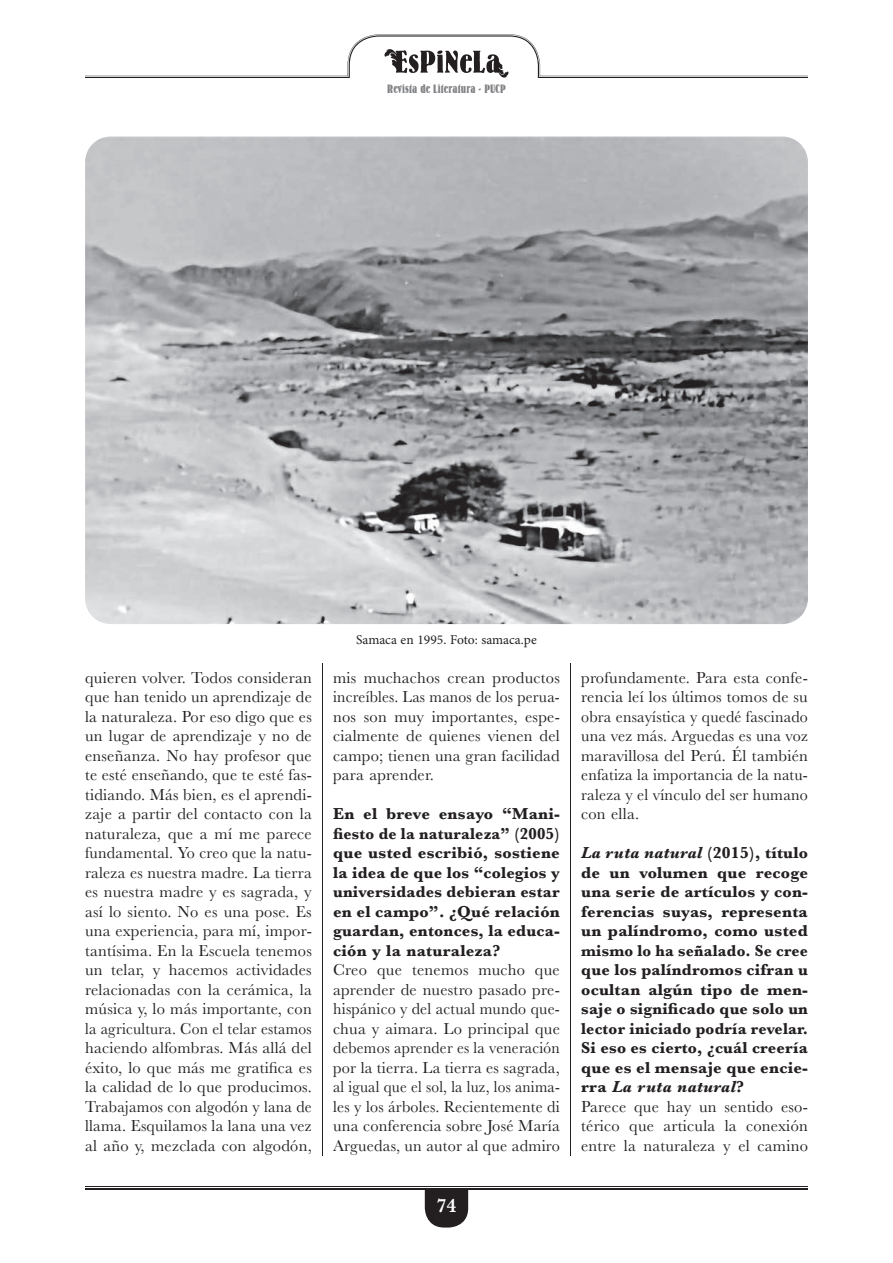
<style>
.page{position:relative;width:893px;height:1263px;background:#fff}
.page>*{position:absolute;margin:0;border:0;box-sizing:border-box;transform-origin:0 0}
.t1{font:600 19.95px "Baskerville";color:#fff}
.t2{font:16.5px/19.5px "Baskerville";letter-spacing:.015em;color:#231f20;text-align:justify}
.t3{font:700 16.5px/19.5px "Baskerville";letter-spacing:.015em;color:#231f20}
.t4{font:13.5px "Minion Pro";color:#231f20}
.t5{font:12px "Bernhard Bold Condensed BT";letter-spacing:.01em;color:#808285}
.s1{font-style:italic}
.s2{font-weight:400}
</style>
<div class="page">
<svg style="left:425px;top:1190px;width:43px;height:37px;background:#343132"></svg>
<hr style="left:85px;top:1187px;width:723px;height:1px;background:#231f20">
<hr style="left:85px;top:1188px;width:723px;height:2px;background:#231f20">
<svg style="left:85px;top:34px;width:723px;height:44px"></svg>
<hr style="left:570px;top:663px;width:1px;height:493px;background:#231f20">
<hr style="left:322px;top:663px;width:1px;height:493px;background:#231f20">
<img style="left:85px;top:137px;width:723px;height:487px">
<p class="t5" style="left:387px;top:81px;width:120px">Revista de Literatura - PUCP</p>
<p class="t4" style="left:356px;top:630px;width:182px">Samaca en 1995. Foto: samaca.pe</p>
<p class="t2" style="left:85px;top:668px;width:228px">quieren volver. Todos consideran que han tenido un aprendizaje de la naturaleza. Por eso digo que es un lugar de aprendizaje y no de enseñanza. No hay profesor que te esté enseñando, que te esté fas&shy;tidiando. Más bien, es el aprendi&shy;zaje a partir del contacto con la naturaleza, que a mí me parece fundamental. Yo creo que la natu&shy;raleza es nuestra madre. La tierra es nuestra madre y es sagrada, y así lo siento. No es una pose. Es una experiencia, para mí, impor&shy;tantísima. En la Escuela tenemos un telar, y hacemos actividades relacionadas con la cerámica, la música y, lo más importante, con la agricultura. Con el telar estamos haciendo alfombras. Más allá del éxito, lo que más me gratifica es la calidad de lo que producimos.<br>Trabajamos con algodón y lana de llama. Esquilamos la lana una vez al año y, mezclada con algodón,</p>
<p class="t2" style="left:333px;top:668px;width:228px">mis muchachos crean productos increíbles. Las manos de los perua&shy;nos son muy importantes, espe&shy;cialmente de quienes vienen del campo; tienen una gran facilidad para aprender.</p>
<p class="t3" style="left:333px;top:804px;width:228px;text-align:justify">En el breve ensayo “Mani&shy;fiesto de la naturaleza” (2005) que usted escribió, sostiene la idea de que los “colegios y universidades debieran estar en el campo”. ¿Qué relación guardan, entonces, la educa&shy;ción y la naturaleza?</p>
<p class="t2" style="left:333px;top:960px;width:228px">Creo que tenemos mucho que aprender de nuestro pasado pre&shy;hispánico y del actual mundo que&shy;chua y aimara. Lo principal que debemos aprender es la veneración por la tierra. La tierra es sagrada, al igual que el sol, la luz, los anima&shy;les y los árboles. Recientemente di una conferencia sobre José María Arguedas, un autor al que admiro</p>
<p class="t1" style="left:437px;top:1192px;width:21px">74</p>
<p class="t2" style="left:581px;top:668px;width:228px">profundamente. Para esta confe&shy;rencia leí los últimos tomos de su obra ensayística y quedé fascinado una vez más. Arguedas es una voz maravillosa del Perú. Él también enfatiza la importancia de la natu&shy;raleza y el vínculo del ser humano con ella.</p>
<p class="t3" style="left:581px;top:843px;width:228px"><span class="s1">La ruta natural</span> (2015), título de un volumen que recoge una serie de artículos y con&shy;ferencias suyas, representa un palíndromo, como usted mismo lo ha señalado. Se cree que los palíndromos cifran u ocultan algún tipo de men&shy;saje o significado que solo un lector iniciado podría revelar.<br>Si eso es cierto, ¿cuál creería que es el mensaje que encie&shy;rra <span class="s1">La ruta natural</span>?<br><span class="s2">Parece que hay un sentido eso&shy;térico que articula la conexión entre la naturaleza y el camino</span></p>
</div>
